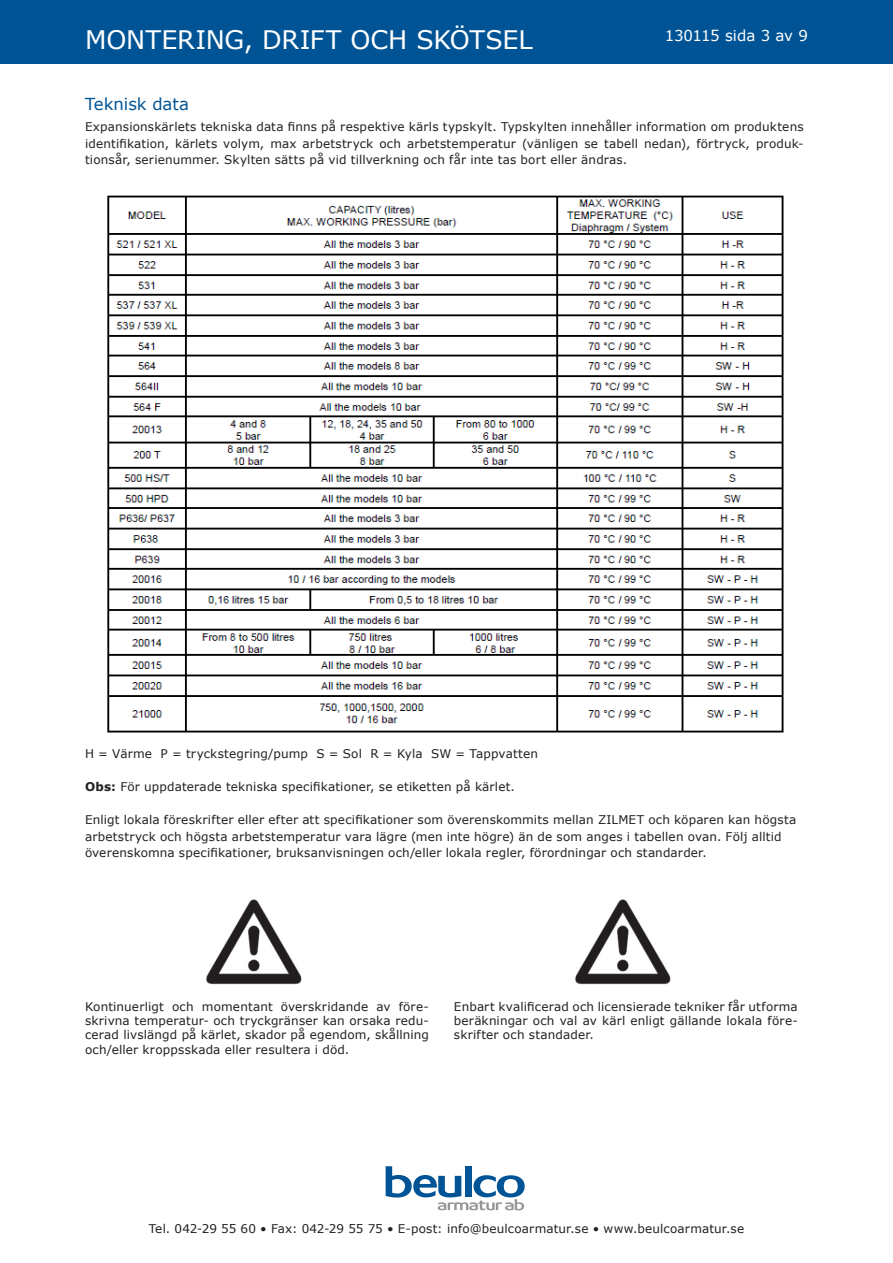
<style>
.page{position:relative;width:893px;height:1263px;background:#fff}
.page>*{position:absolute;margin:0;border:0;box-sizing:border-box;transform-origin:0 0}
.t1{font:25.5px "Verdana";letter-spacing:-.005em;color:#fff}
.Mellanrubrik{font:16.5px "Verdana";color:#005495}
.t2{font:15px "Verdana";letter-spacing:-.02em;color:#fff}
.Brödtext{font:12px/14.4px "Verdana";letter-spacing:.015em;color:#231f20;text-align:justify}
.s1{font-weight:700}
</style>
<div class="page">
<div style="left:0;top:0;width:893px;height:64px;background:#005495"></div>
<svg style="left:386px;top:1166px;width:139px;height:44px"></svg>
<img style="left:107px;top:195px;width:677px;height:538px">
<img style="left:206px;top:899px;width:96px;height:86px">
<img style="left:575px;top:899px;width:96px;height:86px">
<h1 class="t1" style="left:85px;top:22px;width:449px">MONTERING, DRIFT OCH SKÖTSEL</h1>
<p class="t2" style="left:665px;top:25px;width:144px">130115 sida 3 av 9</p>
<p class="Mellanrubrik" style="left:85px;top:93px;width:106px">Teknisk data</p>
<p class="Brödtext" style="left:85px;top:118px;width:720px;line-height:16.5px">Expansionskärlets tekniska data finns på respektive kärls typskylt. Typskylten innehåller information om produktens identifikation, kärlets volym, max arbetstryck och arbetstemperatur (vänligen se tabell nedan), förtryck, produk&shy;tionsår, serienummer. Skylten sätts på vid tillverkning och får inte tas bort eller ändras.</p>
<p class="Brödtext" style="left:85px;top:746px;width:454px">H = Värme P = tryckstegring/pump S = Sol R = Kyla SW = Tappvatten</p>
<p class="Brödtext" style="left:85px;top:779px;width:431px"><span class="s1">Obs:</span> För uppdaterade tekniska specifikationer, se etiketten på kärlet.</p>
<p class="Brödtext" style="left:85px;top:811px;width:713px;line-height:16.5px;text-align:left">Enligt lokala föreskrifter eller efter att specifikationer som överenskommits mellan ZILMET och köparen kan högsta arbetstryck och högsta arbetstemperatur vara lägre (men inte högre) än de som anges i tabellen ovan. Följ alltid överenskomna specifikationer, bruksanvisningen och/eller lokala regler, förordningar och standarder.</p>
<p class="Brödtext" style="left:85px;top:999px;width:345px">Kontinuerligt och momentant överskridande av före&shy;skrivna temperatur- och tryckgränser kan orsaka redu&shy;cerad livslängd på kärlet, skador på egendom, skållning och/eller kroppsskada eller resultera i död.</p>
<p class="Brödtext" style="left:454px;top:999px;width:345px">Enbart kvalificerad och licensierade tekniker får utforma beräkningar och val av kärl enligt gällande lokala före&shy;skrifter och standader.</p>
<p class="Brödtext" style="left:149px;top:1221px;width:597px">Tel. 042-29 55 60 • Fax: 042-29 55 75 • E-post: info@beulcoarmatur.se • www.beulcoarmatur.se</p>
</div>
